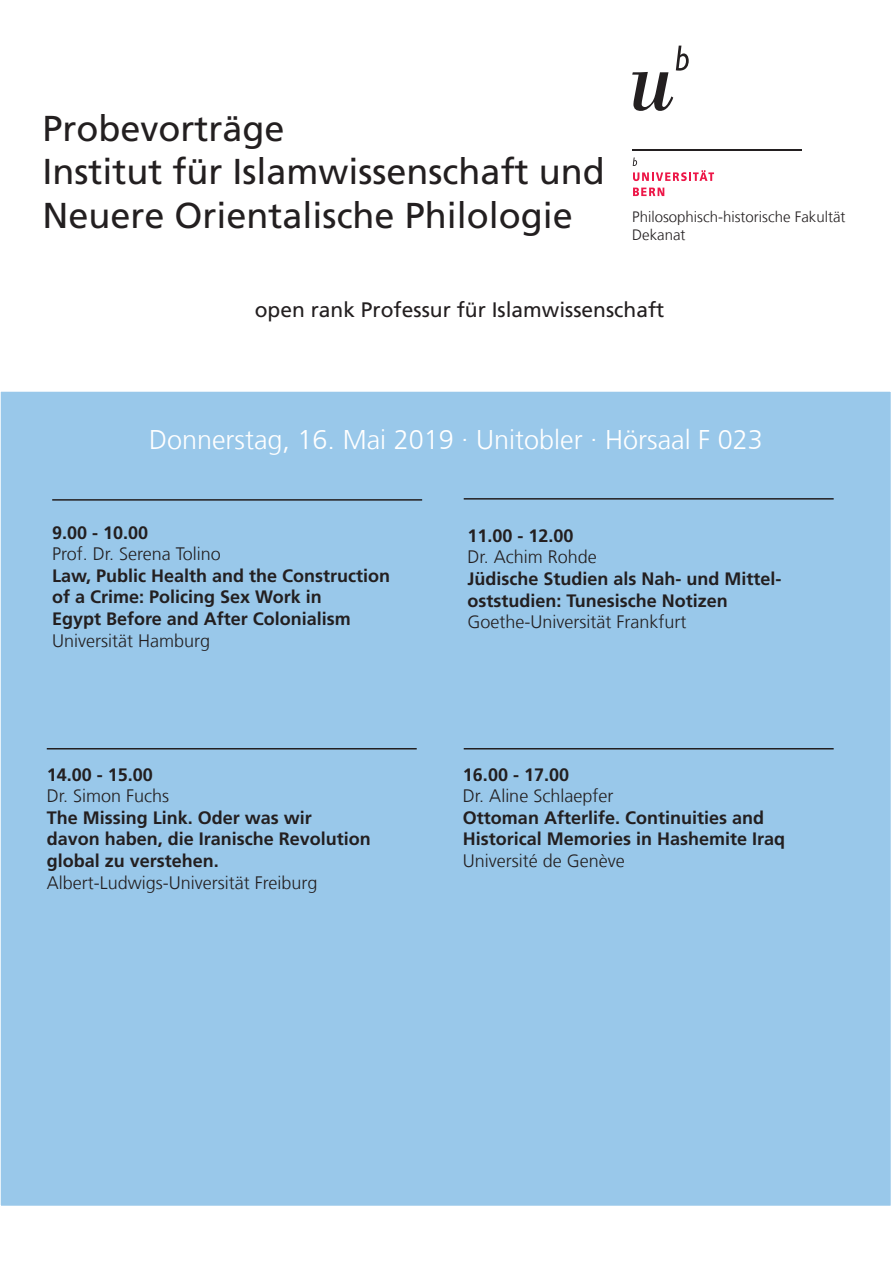
<style>
.page{position:relative;width:893px;height:1263px;background:#fff}
.page>*{position:absolute;margin:0;border:0;box-sizing:border-box;transform-origin:0 0}
.t1{font:36px/43.2px "Frutiger LT Com";color:#231f20}
.t2{font:300 27px "Frutiger LT Com";color:#fff}
.t3{font:21px "Frutiger LT Com";color:#231f20}
.t4{font:700 18px "Frutiger LT Com";color:#231f20}
.t5{font:300 18px "Frutiger LT Com";color:#231f20}
.t6{font:300 15px "Frutiger LT Com";color:#231f20}
</style>
<div class="page">
<div style="left:0;top:391px;width:891px;height:815px;background:#99c8ea"></div>
<hr style="left:464px;top:748px;width:370px;height:1px;background:#231f20">
<hr style="left:52px;top:499px;width:370px;height:2px;background:#231f20">
<hr style="left:464px;top:498px;width:370px;height:2px;background:#231f20">
<svg style="left:632px;top:46px;width:57px;height:65px"></svg>
<hr style="left:632px;top:149px;width:170px;height:2px;background:#231f20">
<svg style="left:633px;top:157px;width:81px;height:24px"></svg>
<svg style="left:633px;top:188px;width:31px;height:8px"></svg>
<hr style="left:47px;top:748px;width:370px;height:1px;background:#231f20">
<p class="t1" style="left:43px;top:107px;width:244px">Probevorträge</p>
<p class="t1" style="left:43px;top:150px;width:564px">Institut für Islamwissenschaft und<br>Neuere Orientalische Philologie</p>
<p class="t6" style="left:632px;top:208px;width:215px">Philosophisch-historische Fakultät</p>
<p class="t6" style="left:632px;top:226px;width:55px">Dekanat</p>
<p class="t3" style="left:255px;top:297px;width:411px">open rank Professur für Islamwissenschaft</p>
<p class="t2" style="left:149px;top:424px;width:615px">Donnerstag, 16. Mai 2019 . Unitobler . Hörsaal F 023</p>
<p class="t4" style="left:52px;top:522px;width:98px">9.00 - 10.00</p>
<p class="t5" style="left:52px;top:543px;width:170px">Prof. Dr. Serena Tolino</p>
<p class="t4" style="left:52px;top:565px;width:340px">Law, Public Health and the Construction</p>
<p class="t4" style="left:52px;top:587px;width:271px">of a Crime: Policing Sex Work in</p>
<p class="t4" style="left:52px;top:608px;width:300px">Egypt Before and After Colonialism</p>
<p class="t5" style="left:52px;top:630px;width:160px">Universität Hamburg</p>
<p class="t4" style="left:47px;top:764px;width:108px">14.00 - 15.00</p>
<p class="t5" style="left:47px;top:785px;width:124px">Dr. Simon Fuchs</p>
<p class="t4" style="left:47px;top:807px;width:267px">The Missing Link. Oder was wir</p>
<p class="t4" style="left:47px;top:828px;width:326px">davon haben, die Iranische Revolution</p>
<p class="t4" style="left:47px;top:850px;width:174px">global zu verstehen.</p>
<p class="t5" style="left:47px;top:872px;width:272px">Albert-Ludwigs-Universität Freiburg</p>
<p class="t4" style="left:467px;top:525px;width:108px">11.00 - 12.00</p>
<p class="t5" style="left:467px;top:547px;width:131px">Dr. Achim Rohde</p>
<p class="t4" style="left:467px;top:568px;width:316px">Jüdische Studien als Nah- und Mittel-</p>
<p class="t4" style="left:467px;top:590px;width:262px">oststudien: Tunesische Notizen</p>
<p class="t5" style="left:467px;top:611px;width:220px">Goethe-Universität Frankfurt</p>
<p class="t4" style="left:463px;top:764px;width:108px">16.00 - 17.00</p>
<p class="t5" style="left:463px;top:785px;width:152px">Dr. Aline Schlaepfer</p>
<p class="t4" style="left:463px;top:807px;width:303px">Ottoman Afterlife. Continuities and</p>
<p class="t4" style="left:463px;top:828px;width:324px">Historical Memories in Hashemite Iraq</p>
<p class="t5" style="left:463px;top:850px;width:163px">Université de Genève</p>
</div>
